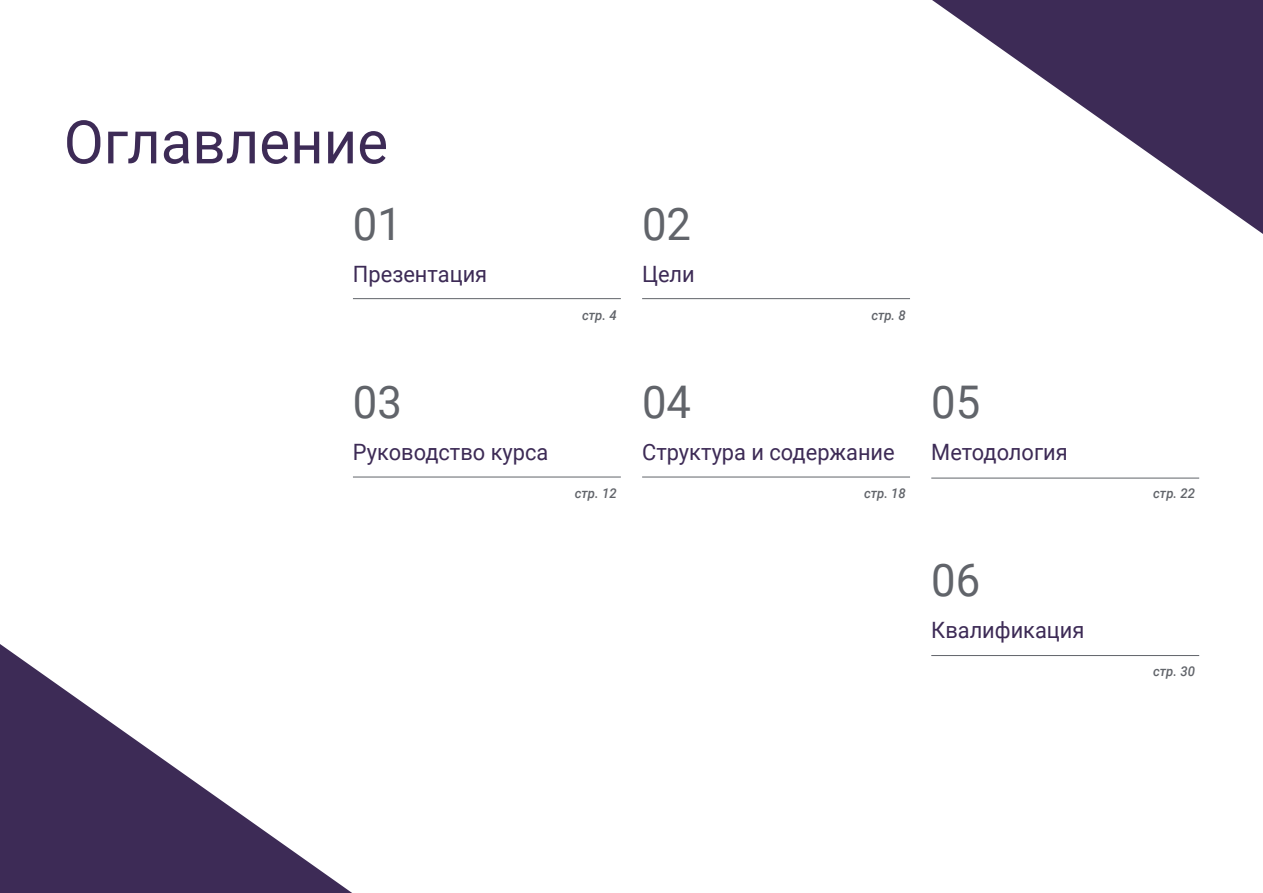
<style>
.page{position:relative;width:1263px;height:893px;background:#fff}
.page>*{position:absolute;margin:0;border:0;box-sizing:border-box;transform-origin:0 0}
.t1{font:60px "Roboto";color:#3d2b56}
.t2{font:45px "Roboto";color:#61646a}
.t3{font:22.5px "Roboto";color:#3d2b56}
.t4{font:italic 500 13.5px "Roboto";color:#61646a}
</style>
<div class="page">
<hr style="left:353px;top:298px;width:268px;height:1px;background:#61646a">
<hr style="left:931px;top:478px;width:268px;height:1px;background:#61646a">
<hr style="left:642px;top:298px;width:268px;height:1px;background:#61646a">
<hr style="left:353px;top:477px;width:268px;height:1px;background:#61646a">
<hr style="left:931px;top:655px;width:268px;height:1px;background:#61646a">
<hr style="left:642px;top:477px;width:268px;height:1px;background:#61646a">
<svg style="left:0;top:644px;width:352px;height:249px"></svg>
<svg style="left:932px;top:0;width:331px;height:234px"></svg>
<h1 class="t1" style="left:64px;top:100px;width:326px">Оглавление</h1>
<h2 class="t2" style="left:353px;top:192px;width:51px">01</h2>
<h2 class="t2" style="left:642px;top:192px;width:51px">02</h2>
<p class="t3" style="left:353px;top:258px;width:136px">Презентация</p>
<p class="t3" style="left:642px;top:258px;width:54px">Цели</p>
<p class="t4" style="left:582px;top:305px;width:36px">стр. 4</p>
<p class="t4" style="left:871px;top:305px;width:36px">стр. 8</p>
<h2 class="t2" style="left:353px;top:371px;width:51px">03</h2>
<h2 class="t2" style="left:642px;top:371px;width:51px">04</h2>
<p class="t3" style="left:353px;top:436px;width:197px">Руководство курса</p>
<p class="t3" style="left:642px;top:436px;width:254px">Структура и содержание</p>
<p class="t4" style="left:575px;top:484px;width:43px">стр. 12</p>
<p class="t4" style="left:864px;top:484px;width:43px">стр. 18</p>
<h2 class="t2" style="left:931px;top:371px;width:51px">05</h2>
<p class="t3" style="left:931px;top:436px;width:138px">Методология</p>
<h2 class="t2" style="left:931px;top:548px;width:51px">06</h2>
<p class="t3" style="left:931px;top:614px;width:155px">Квалификация</p>
<p class="t4" style="left:1153px;top:484px;width:43px">стр. 22</p>
<p class="t4" style="left:1153px;top:661px;width:43px">стр. 30</p>
</div>
